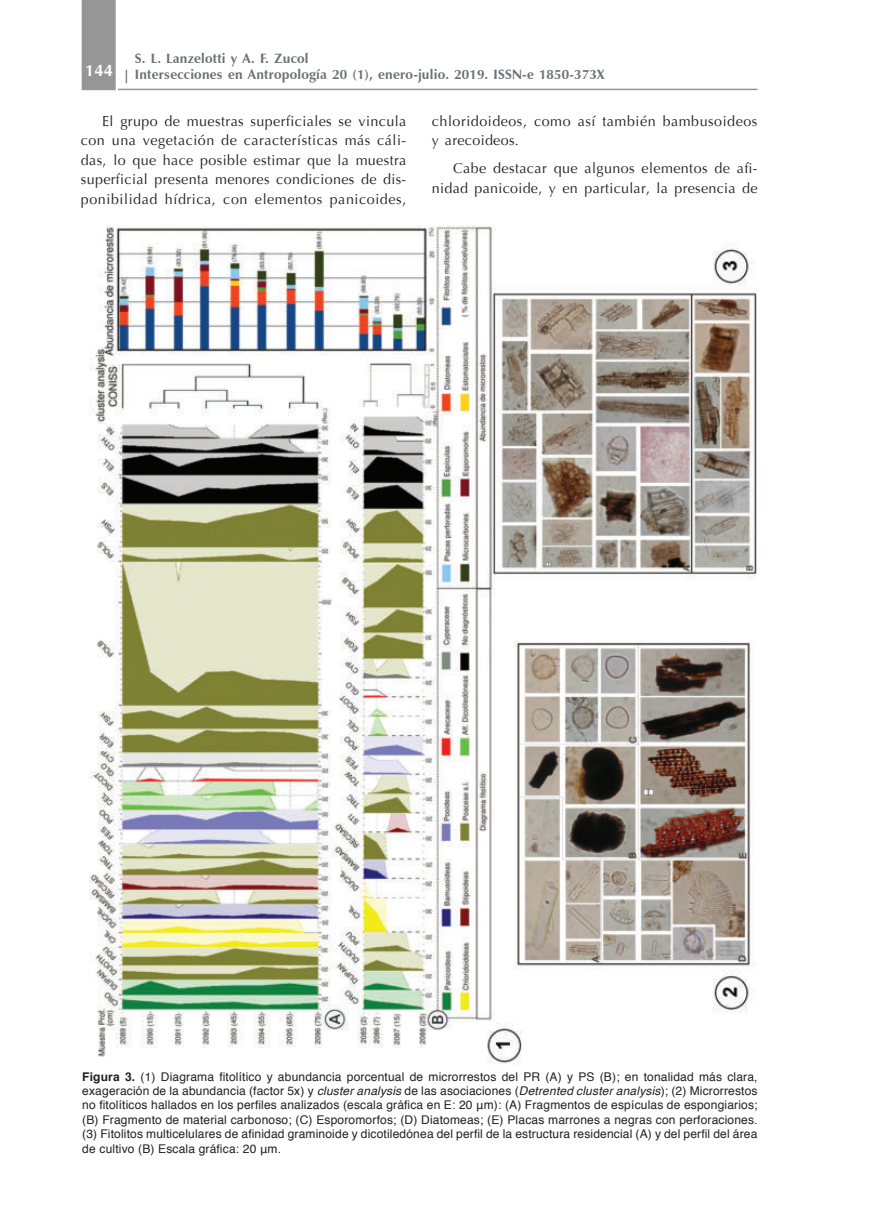
<style>
.page{position:relative;width:881px;height:1229px;background:#fff}
.page>*{position:absolute;margin:0;border:0;box-sizing:border-box;transform-origin:0 0}
.t1{font:700 16.5px "Zapf Humanist 601 BT";color:#fff}
.t2{font:14.25px/19.5px "Optima";letter-spacing:.03em;color:#231f20;text-align:justify}
.t3{font:700 13.5px/16.5px "Zapf Humanist 601 BT";letter-spacing:.015em;color:#697176}
.t4{font:12px/14.4px "Helvetica";letter-spacing:.015em;color:#231f20;text-align:justify}
.s1{font-weight:700}
.s2{font-style:italic}
</style>
<div class="page">
<hr style="left:118px;top:89px;width:639px;height:1px;background:#969696">
<div style="left:82px;top:0;width:34px;height:90px;background:#969696"></div>
<img style="left:89px;top:225px;width:667px;height:839px">
<h1 class="t1" style="left:85px;top:63px;width:46px">144 <sub>|</sub></h1>
<p class="t3" style="left:135px;top:51px;width:471px">S. L. Lanzelotti y A. F. Zucol<br>Intersecciones en Antropología 20 (1), enero-julio. 2019. ISSN-e 1850-373X</p>
<p class="t2" style="left:81px;top:112px;width:327px;text-indent:21px">El grupo de muestras superficiales se vincula con una vegetación de características más cáli&shy;das, lo que hace posible estimar que la muestra superficial presenta menores condiciones de dis&shy;ponibilidad hídrica, con elementos panicoides,</p>
<p class="t2" style="left:432px;top:112px;width:327px">chloridoideos, como así también bambusoideos y arecoideos.</p>
<p class="t2" style="left:432px;top:159px;width:327px;text-align:right">Cabe destacar que algunos elementos de afi&shy;nidad panicoide, y en particular, la presencia de</p>
<p class="t4" style="left:82px;top:1069px;width:676px"><span class="s1">Figura 3.</span> (1) Diagrama fitolítico y abundancia porcentual de microrrestos del PR (A) y PS (B); en tonalidad más clara, exageración de la abundancia (factor 5x) y <span class="s2">cluster analysis</span> de las asociaciones (<span class="s2">Detrented cluster analysis</span>); (2) Microrrestos no fitolíticos hallados en los perfiles analizados (escala gráfica en E: 20 μm): (A) Fragmentos de espículas de espongiarios; (B) Fragmento de material carbonoso; (C) Esporomorfos; (D) Diatomeas; (E) Placas marrones a negras con perforaciones. (3) Fitolitos multicelulares de afinidad graminoide y dicotiledónea del perfil de la estructura residencial (A) y del perfil del área de cultivo (B) Escala gráfica: 20 μm.</p>
</div>
